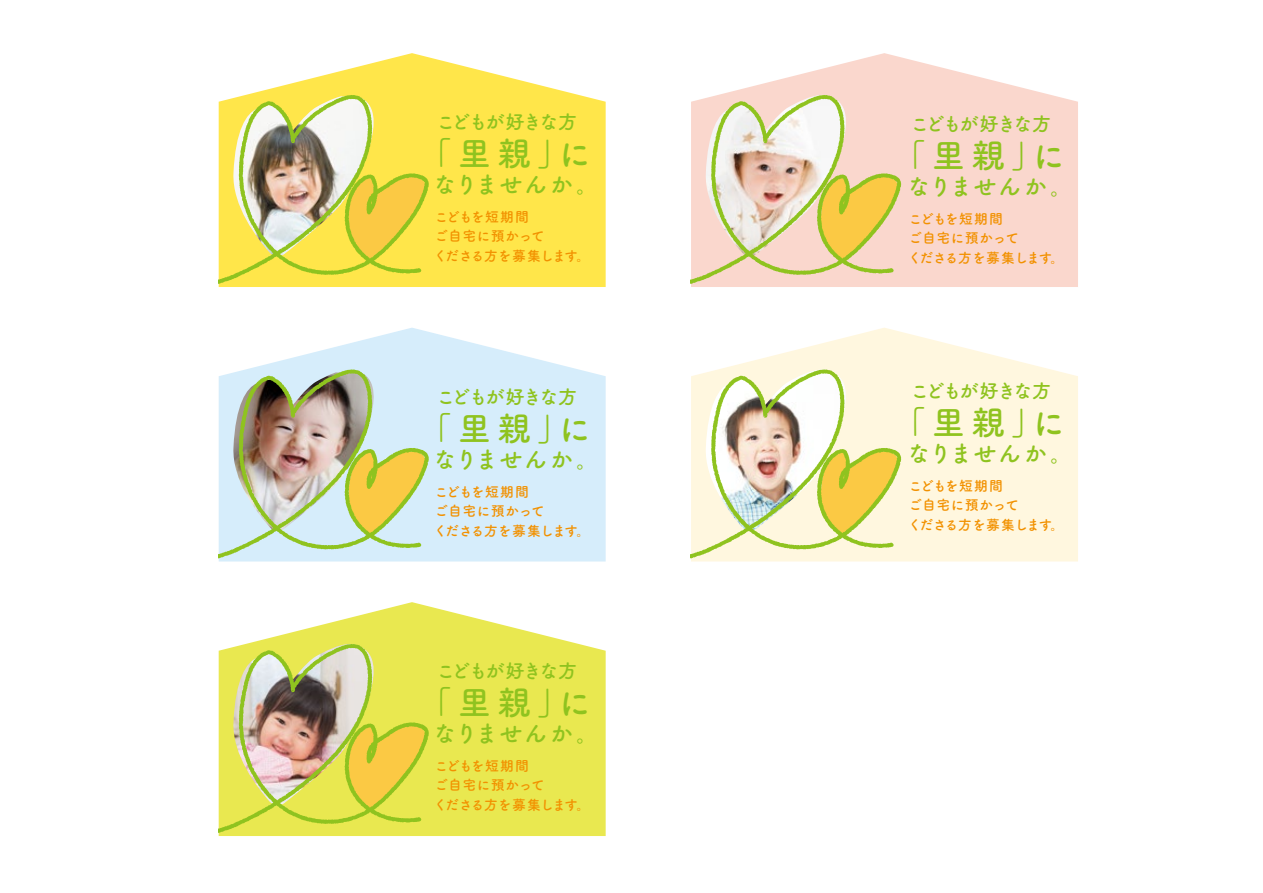
<style>
.page{position:relative;width:1263px;height:893px;background:#fff}
.page>*{position:absolute;margin:0;border:0;box-sizing:border-box;transform-origin:0 0}
.t1{font:700 33.45px "Tsuku A Rd Gothic";letter-spacing:.18em;color:#8fc31f}
.t2{font:700 23.1px "Tsuku A Rd Gothic";letter-spacing:.04em;color:#8fc31f}
.t3{font:700 19.35px "Tsuku A Rd Gothic";letter-spacing:-.11em;color:#8fc31f}
.t4{font:700 13.95px/19.5px "Tsuku A Rd Gothic";letter-spacing:-.02em;color:#f29100}
</style>
<div class="page">
<svg style="left:219px;top:53px;width:387px;height:234px;fill:#ffe64a"></svg>
<svg style="left:218px;top:95px;width:220px;height:190px;background:#e0d36d"></svg>
<svg style="left:691px;top:53px;width:387px;height:234px;fill:#fad7cd"></svg>
<svg style="left:691px;top:95px;width:219px;height:190px;background:#ead5b2"></svg>
<svg style="left:219px;top:328px;width:387px;height:233px;fill:#d6edfb"></svg>
<img style="left:218px;top:369px;width:220px;height:190px">
<svg style="left:691px;top:328px;width:387px;height:233px;fill:#fff7df"></svg>
<svg style="left:691px;top:369px;width:219px;height:190px"></svg>
<svg style="left:219px;top:602px;width:387px;height:234px;fill:#e9e850"></svg>
<svg style="left:218px;top:644px;width:220px;height:190px;background:#d4cd6a"></svg>
<h3 class="t3" style="left:436px;top:106px;width:143px">こどもが好きな方</h3>
<h1 class="t1" style="left:418px;top:128px;width:174px">「里親」に</h1>
<h2 class="t2" style="left:433px;top:166px;width:168px">なりませんか。</h2>
<p class="t4" style="left:434px;top:206px;width:158px">こどもを短期間<br>ご自宅に預かって<br>くださる方を募集します。</p>
<h3 class="t3" style="left:436px;top:381px;width:143px">こどもが好きな方</h3>
<h1 class="t1" style="left:418px;top:403px;width:174px">「里親」に</h1>
<h2 class="t2" style="left:433px;top:441px;width:168px">なりませんか。</h2>
<p class="t4" style="left:434px;top:481px;width:158px">こどもを短期間<br>ご自宅に預かって<br>くださる方を募集します。</p>
<h3 class="t3" style="left:436px;top:655px;width:143px">こどもが好きな方</h3>
<h1 class="t1" style="left:418px;top:677px;width:174px">「里親」に</h1>
<h2 class="t2" style="left:433px;top:715px;width:168px">なりませんか。</h2>
<p class="t4" style="left:434px;top:755px;width:158px">こどもを短期間<br>ご自宅に預かって<br>くださる方を募集します。</p>
<h3 class="t3" style="left:910px;top:108px;width:143px">こどもが好きな方</h3>
<h1 class="t1" style="left:892px;top:130px;width:174px">「里親」に</h1>
<h2 class="t2" style="left:907px;top:168px;width:168px">なりませんか。</h2>
<p class="t4" style="left:908px;top:208px;width:158px">こどもを短期間<br>ご自宅に預かって<br>くださる方を募集します。</p>
<h3 class="t3" style="left:910px;top:375px;width:143px">こどもが好きな方</h3>
<h1 class="t1" style="left:892px;top:397px;width:174px">「里親」に</h1>
<h2 class="t2" style="left:907px;top:435px;width:168px">なりませんか。</h2>
<p class="t4" style="left:908px;top:475px;width:158px">こどもを短期間<br>ご自宅に預かって<br>くださる方を募集します。</p>
</div>
